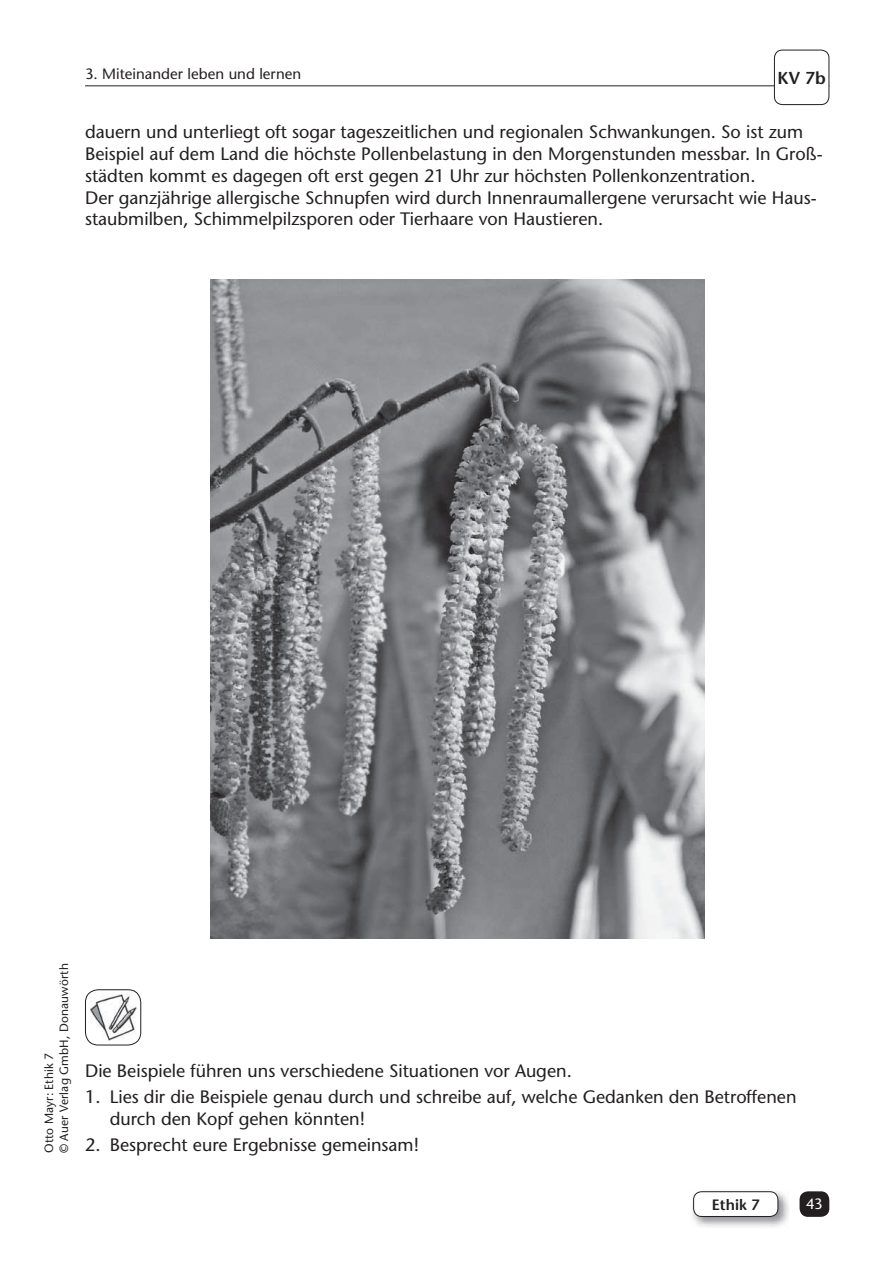
<style>
.page{position:relative;width:893px;height:1263px;background:#fff}
.page>*{position:absolute;margin:0;border:0;box-sizing:border-box;transform-origin:0 0}
.t1{font:18px/21.8px "Stone Sans";color:#231f20}
.t2{font:600 17.25px "Stone Sans";color:#231f20}
.t3{font:15px "Stone Sans";letter-spacing:.005em;color:#231f20}
.t4{font:600 15px "Stone Sans";letter-spacing:.005em;color:#231f20}
.t5{font:15px "Stone Sans";color:#fff}
.t6{font:12px/15px "Stone Sans";letter-spacing:.015em;color:#231f20}
</style>
<div class="page">
<div style="left:799px;top:1191px;width:30px;height:26px;background:#231f20;border-radius:9px"></div>
<img style="left:692px;top:1191px;width:97px;height:36px">
<div style="left:693px;top:1192px;width:85px;height:24px;background:#fff;border-radius:8px"></div>
<div style="left:693px;top:1191px;width:85px;height:26px;border:1px solid #231f20;border-radius:8px"></div>
<hr style="left:85px;top:85px;width:744px;height:1px;background:#231f20">
<div style="left:774px;top:50px;width:55px;height:55px;background:#fff;border-radius:8px"></div>
<div style="left:774px;top:50px;width:55px;height:55px;border:1px solid #231f20;border-radius:8px"></div>
<img style="left:210px;top:280px;width:494px;height:659px">
<img style="left:90px;top:994px;width:46px;height:46px">
<div style="left:85px;top:989px;width:56px;height:56px;border:1px solid #231f20;border-radius:13px"></div>
<p class="t3" style="left:85px;top:68px;width:218px">3. Miteinander leben und lernen</p>
<p class="t2" style="left:777px;top:72px;width:50px">KV 7b</p>
<p class="t1" style="left:85px;top:123px;width:739px">dauern und unterliegt oft sogar tageszeitlichen und regionalen Schwankungen. So ist zum Beispiel auf dem Land die höchste Pollenbelastung in den Morgenstunden messbar. In Groß&shy;städten kommt es dagegen oft erst gegen 21 Uhr zur höchsten Pollenkonzentration.<br>Der ganzjährige allergische Schnupfen wird durch Innenraumallergene verursacht wie Haus&shy;staubmilben, Schimmelpilzsporen oder Tierhaare von Haustieren.</p>
<p class="t6" style="left:43px;top:1153px;width:191px;rotate:-90deg">Otto Mayr: Ethik 7<br>© Auer Verlag GmbH, Donauwörth</p>
<p class="t1" style="left:85px;top:1062px;width:488px">Die Beispiele führen uns verschiedene Situationen vor Augen.</p>
<p class="t1" style="left:110px;top:1088px;width:688px;text-indent:-25px">1. Lies dir die Beispiele genau durch und schreibe auf, welche Gedanken den Betroffenen durch den Kopf gehen könnten!</p>
<p class="t1" style="left:85px;top:1136px;width:335px">2. Besprecht eure Ergebnisse gemeinsam!</p>
<p class="t4" style="left:712px;top:1199px;width:50px">Ethik 7</p>
<p class="t5" style="left:806px;top:1198px;width:18px">43</p>
</div>
